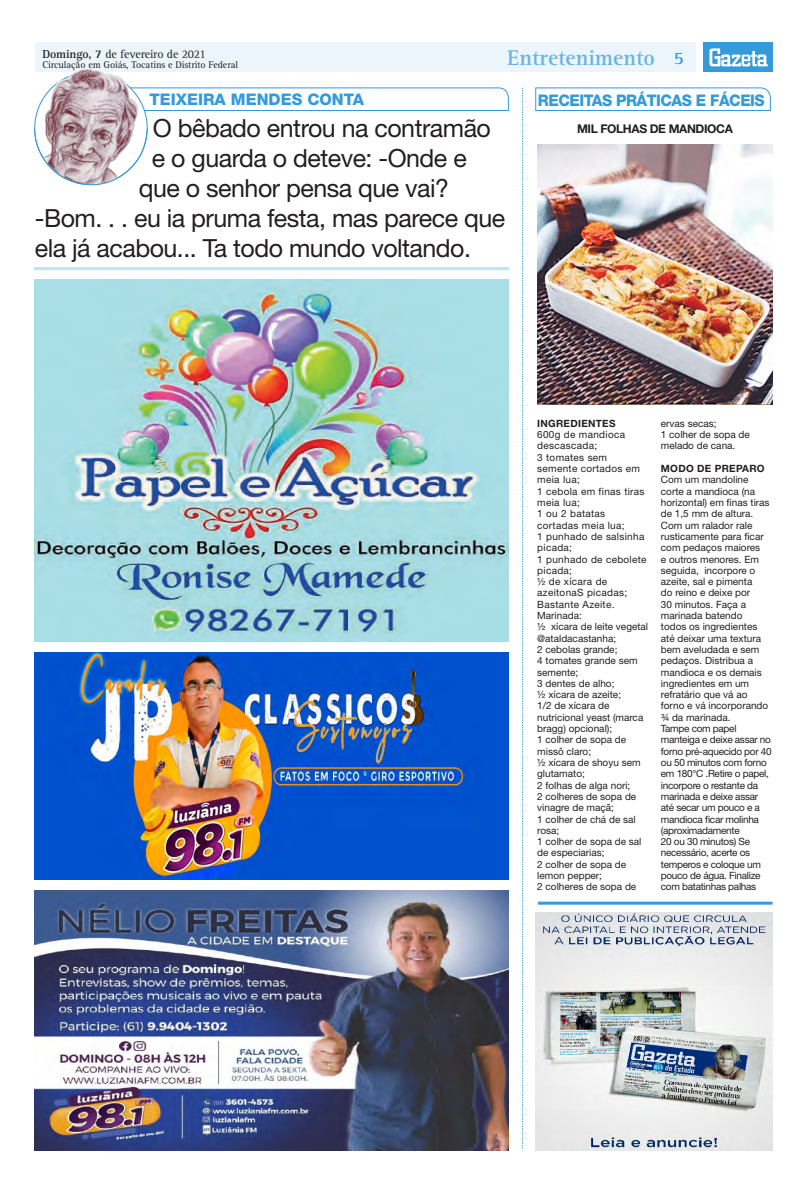
<style>
.page{position:relative;width:808px;height:1191px;background:#fff}
.page>*{position:absolute;margin:0;border:0;box-sizing:border-box;transform-origin:0 0}
.txt_colunas{font:25px "Helvetica Neue";letter-spacing:-.02em;color:#231f20}
.t1{font:700 22px "Rotis Serif";color:#67b3e3}
.t2{font:700 18px "Rotis Serif";color:#349ada}
.Coluna_nome{font:800 16px "Helvetica Neue";letter-spacing:-.03em;color:#349ada;scale:.95 1}
.Coluna_nome-2{font:800 16px "Helvetica Neue";color:#349ada}
.t3{font:12px "Rotis Serif";letter-spacing:-.01em;color:#231f20}
.Intertítulo{font:700 12px "Helvetica Neue";letter-spacing:-.03em;color:#231f20}
.txt_colunas-2{font:10px/11.3px "Helvetica Neue";color:#231f20}
.txt_colunas-3{font:10px/11.3px "Helvetica Neue";letter-spacing:-.03em;color:#231f20}
.txt_colunas-4{font:10px/11.3px "Helvetica Neue";letter-spacing:.03em;color:#231f20}
.t4{font:10px "Rotis Serif";letter-spacing:-.01em;color:#231f20}
.Intertítulo-2{font:700 10px "Helvetica Neue";letter-spacing:.03em;color:#231f20}
.s1{font-weight:700}
</style>
<div class="page">
<div style="left:35px;top:43px;width:661px;height:29px;background:#ebf5fb"></div>
<div style="left:703px;top:43px;width:69px;height:29px;background:#349ada"></div>
<svg style="left:709px;top:48px;width:59px;height:18px"></svg>
<svg style="left:522px;top:88px;width:1px;height:1060px"></svg>
<svg style="left:141px;top:88px;width:368px;height:23px"></svg>
<hr style="left:34px;top:267px;width:475px;height:3px;background:#c2e1f4">
<img style="left:41px;top:68px;width:100px;height:60px">
<svg style="left:34px;top:128px;width:114px;height:58px"></svg>
<hr style="left:538px;top:901px;width:234px;height:3px;background:#349ada">
<img style="left:35px;top:280px;width:473px;height:361px">
<img style="left:35px;top:890px;width:473px;height:260px">
<svg style="left:535px;top:88px;width:236px;height:23px"></svg>
<img style="left:35px;top:653px;width:473px;height:226px">
<img style="left:538px;top:144px;width:234px;height:260px">
<img style="left:536px;top:913px;width:236px;height:237px">
<p class="t3" style="left:43px;top:47px;width:165px"><span class="s1">Domingo, 7</span> de fevereiro de 2021</p>
<p class="t4" style="left:43px;top:59px;width:197px">Circulação em Goiás, Tocatins e Distrito Federal</p>
<p class="t1" style="left:507px;top:45px;width:149px">Entretenimento</p>
<p class="t2" style="left:674px;top:48px;width:12px">5</p>
<p class="Coluna_nome-2" style="left:149px;top:90px;width:216px">TEIXEIRA MENDES CONTA</p>
<p class="Coluna_nome" style="left:538px;top:90px;width:240px">RECEITAS PRÁTICAS E FÁCEIS</p>
<p class="txt_colunas" style="left:153px;top:113px;width:340px">O bêbado entrou na contramão</p>
<p class="txt_colunas" style="left:152px;top:143px;width:316px">e o guarda o deteve: -Onde e</p>
<p class="txt_colunas" style="left:139px;top:173px;width:312px">que o senhor pensa que vai?</p>
<p class="txt_colunas" style="left:35px;top:203px;width:472px">-Bom. . . eu ia pruma festa, mas parece que</p>
<p class="txt_colunas" style="left:35px;top:233px;width:438px">ela já acabou... Ta todo mundo voltando.</p>
<p class="Intertítulo" style="left:577px;top:121px;width:158px">MIL FOLHAS DE MANDIOCA</p>
<p class="Intertítulo-2" style="left:537px;top:417px;width:80px">INGREDIENTES</p>
<p class="txt_colunas-4" style="left:537px;top:429px;width:89px">600g de mandioca descascada;</p>
<p class="txt_colunas-4" style="left:537px;top:451px;width:104px">3 tomates sem semente cortados em meia lua;</p>
<p class="txt_colunas-4" style="left:537px;top:485px;width:109px">1 cebola em finas tiras meia lua;</p>
<p class="txt_colunas-4" style="left:537px;top:508px;width:89px">1 ou 2 batatas cortadas meia lua;</p>
<p class="txt_colunas-4" style="left:537px;top:530px;width:109px">1 punhado de salsinha picada;</p>
<p class="txt_colunas-4" style="left:537px;top:553px;width:111px">1 punhado de cebolete picada;</p>
<p class="txt_colunas-4" style="left:537px;top:576px;width:91px">½ de xícara de azeitonaS picadas;</p>
<p class="txt_colunas-4" style="left:537px;top:598px;width:79px">Bastante Azeite.</p>
<p class="txt_colunas-2" style="left:537px;top:609px;width:46px">Marinada:</p>
<p class="txt_colunas-2" style="left:537px;top:621px;width:112px">½ xícara de leite vegetal @ataldacastanha;</p>
<p class="txt_colunas-2" style="left:537px;top:643px;width:82px">2 cebolas grande;</p>
<p class="txt_colunas-2" style="left:537px;top:655px;width:102px">4 tomates grande sem semente;</p>
<p class="txt_colunas-2" style="left:537px;top:677px;width:79px">3 dentes de alho;</p>
<p class="txt_colunas-2" style="left:537px;top:689px;width:85px">½ xícara de azeite;</p>
<p class="txt_colunas-2" style="left:537px;top:700px;width:108px">1/2 de xícara de nutricional yeast (marca bragg) opcional);</p>
<p class="txt_colunas-2" style="left:537px;top:734px;width:90px">1 colher de sopa de missô claro;</p>
<p class="txt_colunas-2" style="left:537px;top:756px;width:105px">½ xícara de shoyu sem glutamato;</p>
<p class="txt_colunas-2" style="left:537px;top:779px;width:95px">2 folhas de alga nori;</p>
<p class="txt_colunas-2" style="left:537px;top:790px;width:101px">2 colheres de sopa de vinagre de maçã;</p>
<p class="txt_colunas-2" style="left:537px;top:813px;width:100px">1 colher de chá de sal rosa;</p>
<p class="txt_colunas-2" style="left:537px;top:835px;width:106px">1 colher de sopa de sal de especiarias;</p>
<p class="txt_colunas-2" style="left:537px;top:858px;width:90px">2 colher de sopa de lemon pepper;</p>
<p class="txt_colunas-2" style="left:537px;top:881px;width:101px">2 colheres de sopa de</p>
<p class="txt_colunas-2" style="left:661px;top:417px;width:57px">ervas secas;</p>
<p class="txt_colunas-2" style="left:661px;top:429px;width:90px">1 colher de sopa de melado de cana.</p>
<p class="Intertítulo-2" style="left:661px;top:462px;width:105px">MODO DE PREPARO</p>
<p class="txt_colunas-2" style="left:661px;top:474px;width:110px">Com um mandoline corte a mandioca (na horizontal) em finas tiras de 1,5 mm de altura.<br>Com um ralador rale rusticamente para ficar com pedaços maiores<br>e outros menores. Em seguida, incorpore o azeite, sal e pimenta<br>do reino e deixe por<br>30 minutos. Faça a marinada batendo todos os ingredientes até deixar uma textura bem aveludada e sem pedaços. Distribua a mandioca e os demais ingredientes em um refratário que vá ao forno e vá incorporando ¾ da marinada.</p>
<p class="txt_colunas-3" style="left:661px;top:722px;width:112px">Tampe com papel manteiga e deixe assar no forno pré-aquecido por 40 ou 50 minutos com forno em 180°C .Retire o papel, incorpore o restante da marinada e deixe assar até secar um pouco e a mandioca ficar molinha (aproximadamente<br>20 ou 30 minutos) Se necessário, acerte os temperos e coloque um pouco de água. Finalize com batatinhas palhas</p>
</div>
